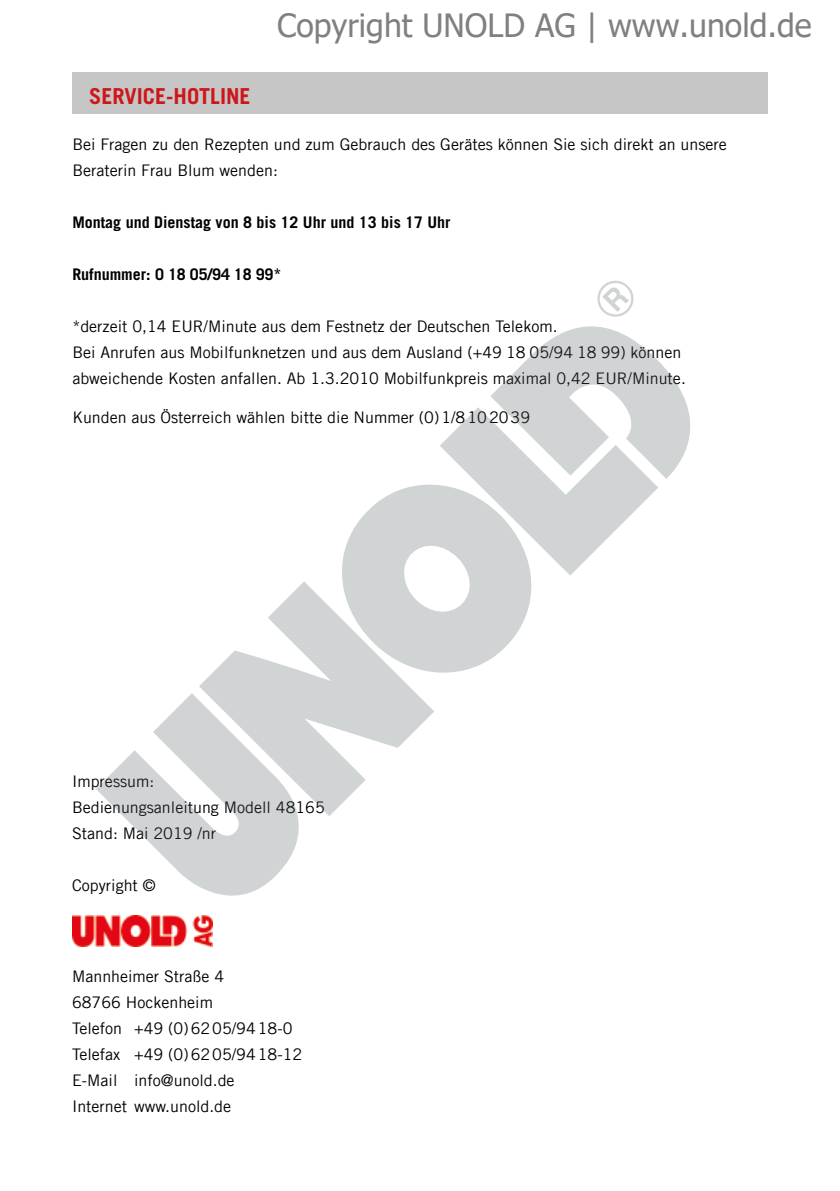
<style>
.page{position:relative;width:840px;height:1191px;background:#fff}
.page>*{position:absolute;margin:0;border:0;box-sizing:border-box;transform-origin:0 0}
.t1{font:32px "Tahoma";color:#808080}
.t2{font:700 22px "Trade Gothic LT Com";color:#cd171a}
.t3{font:16px/26px "Trade Gothic LT Com";color:#000}
.t4{font:700 16px "Trade Gothic LT Com";color:#000}
</style>
<div class="page">
<img style="left:72px;top:915px;width:140px;height:31px">
<div style="left:72px;top:72px;width:695px;height:42px;background:#c6c6c6"></div>
<svg style="left:530px;top:326px;width:161px;height:153px;fill:#d0d4d5"></svg>
<svg style="left:440px;top:357px;width:218px;height:219px;fill:#d0d4d5"></svg>
<svg style="left:342px;top:447px;width:226px;height:226px;fill:#d0d4d5"></svg>
<svg style="left:199px;top:581px;width:235px;height:235px;fill:#d0d4d5"></svg>
<svg style="left:96px;top:690px;width:231px;height:232px;fill:#d0d4d5"></svg>
<svg style="left:597px;top:280px;width:37px;height:37px"></svg>
<h2 class="t2" style="left:89px;top:82px;width:163px">SERVICE-HOTLINE</h2>
<h1 class="t1" style="left:277px;top:4px;width:535px">Copyright UNOLD AG | www.unold.de</h1>
<p class="t3" style="left:72px;top:131px;width:655px">Bei Fragen zu den Rezepten und zum Gebrauch des Gerätes können Sie sich direkt an unsere<br>Beraterin Frau Blum wenden:</p>
<p class="t4" style="left:72px;top:212px;width:379px">Montag und Dienstag von 8 bis 12 Uhr und 13 bis 17 Uhr</p>
<p class="t4" style="left:72px;top:264px;width:210px">Rufnummer: 0 18 05/94 18 99*</p>
<p class="t3" style="left:72px;top:313px;width:614px">*derzeit 0,14 EUR/Minute aus dem Festnetz der Deutschen Telekom.<br>Bei Anrufen aus Mobilfunknetzen und aus dem Ausland (+49 18 05/94 18 99) können abweichende Kosten anfallen. Ab 1.3.2010 Mobilfunkpreis maximal 0,42 EUR/Minute.</p>
<p class="t3" style="left:72px;top:404px;width:459px">Kunden aus Österreich wählen bitte die Nummer (0)1/8102039</p>
<p class="t3" style="left:72px;top:768px;width:254px">Impressum:<br>Bedienungsanleitung Modell 48165<br>Stand: Mai 2019 /nr</p>
<p class="t3" style="left:72px;top:872px;width:85px">Copyright ©</p>
<p class="t3" style="left:72px;top:963px;width:231px">Mannheimer Straße 4<br>68766 Hockenheim<br>Telefon +49 (0)6205/9418-0<br>Telefax +49 (0)6205/9418-12<br>E-Mail info@unold.de<br>Internet www.unold.de</p>
</div>
